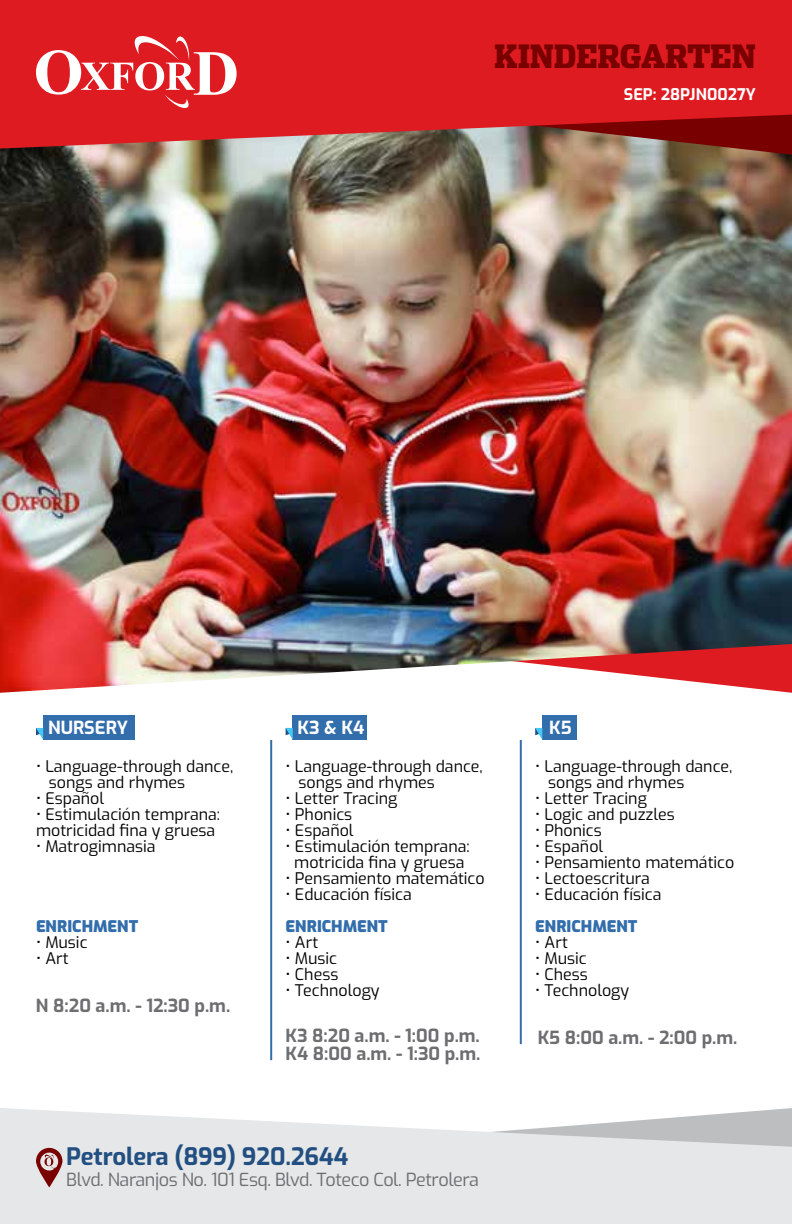
<style>
.page{position:relative;width:792px;height:1224px;background:#fff}
.page>*{position:absolute;margin:0;border:0;box-sizing:border-box;transform-origin:0 0}
.t1{font:900 32px "Dispatch Cond";letter-spacing:-.01em;color:#790000}
.t2{font:700 24px "Exo";letter-spacing:-.01em;color:#224f81}
.t3{font:700 18px/18px "Exo";color:#6d6e71}
.t4{font:18px "Exo";letter-spacing:-.025em;color:#6d6e71}
.t5{font:700 18px "Exo";color:#fff}
.t6{font:16px/16px "Exo";color:#000}
.t7{font:900 16px "Exo";color:#326dac}
.t8{font:700 16px "Exo";color:#fff}
</style>
<div class="page">
<img style="left:0;top:149px;width:792px;height:544px">
<svg style="left:429px;top:149px;width:363px;height:6px;background:#907965"></svg>
<svg style="left:0;top:0;width:792px;height:149px;background:#d32328"></svg>
<svg style="left:36px;top:32px;width:201px;height:79px"></svg>
<div style="left:43px;top:716px;width:92px;height:24px;background:#326dac"></div>
<svg style="left:36px;top:728px;width:7px;height:12px"></svg>
<div style="left:293px;top:716px;width:74px;height:24px;background:#326dac"></div>
<svg style="left:286px;top:728px;width:7px;height:12px"></svg>
<div style="left:542px;top:716px;width:35px;height:24px;background:#326dac"></div>
<svg style="left:535px;top:728px;width:7px;height:11px"></svg>
<hr style="left:270px;top:740px;width:2px;height:320px;background:#326dac">
<hr style="left:520px;top:740px;width:2px;height:304px;background:#326dac">
<svg style="left:0;top:1108px;width:792px;height:116px;background:#e6e7e8"></svg>
<svg style="left:36px;top:1148px;width:26px;height:39px"></svg>
<h1 class="t1" style="left:494px;top:36px;width:263px">KINDERGARTEN</h1>
<p class="t8" style="left:624px;top:82px;width:134px">SEP: 28PJN0027Y</p>
<p class="t5" style="left:48px;top:714px;width:82px">NURSERY</p>
<p class="t5" style="left:298px;top:714px;width:68px">K3 &amp; K4</p>
<p class="t5" style="left:549px;top:714px;width:24px">K5</p>
<p class="t6" style="left:49px;top:757px;width:186px;text-indent:-13px">• Language-through dance, songs and rhymes</p>
<p class="t6" style="left:36px;top:789px;width:70px">• Español</p>
<p class="t6" style="left:36px;top:805px;width:186px">• Estimulación temprana: motricidad fina y gruesa</p>
<p class="t6" style="left:36px;top:837px;width:121px">• Matrogimnasia</p>
<p class="t6" style="left:299px;top:757px;width:186px;text-indent:-13px">• Language-through dance, songs and rhymes</p>
<p class="t6" style="left:286px;top:789px;width:113px">• Letter Tracing</p>
<p class="t6" style="left:286px;top:805px;width:68px">• Phonics</p>
<p class="t6" style="left:286px;top:821px;width:70px">• Español</p>
<p class="t6" style="left:286px;top:837px;width:186px;text-align:center">• Estimulación temprana: motricida fina y gruesa</p>
<p class="t6" style="left:286px;top:869px;width:201px">• Pensamiento matemático</p>
<p class="t6" style="left:286px;top:885px;width:128px">• Educación física</p>
<p class="t6" style="left:548px;top:757px;width:186px;text-indent:-13px">• Language-through dance, songs and rhymes</p>
<p class="t6" style="left:535px;top:789px;width:113px">• Letter Tracing</p>
<p class="t6" style="left:535px;top:805px;width:141px">• Logic and puzzles</p>
<p class="t6" style="left:535px;top:821px;width:68px">• Phonics</p>
<p class="t6" style="left:535px;top:837px;width:70px">• Español</p>
<p class="t6" style="left:535px;top:853px;width:201px">• Pensamiento matemático</p>
<p class="t6" style="left:535px;top:869px;width:116px">• Lectoescritura</p>
<p class="t6" style="left:535px;top:885px;width:128px">• Educación física</p>
<p class="t7" style="left:36px;top:914px;width:104px">ENRICHMENT</p>
<p class="t7" style="left:286px;top:914px;width:104px">ENRICHMENT</p>
<p class="t7" style="left:535px;top:914px;width:104px">ENRICHMENT</p>
<p class="t6" style="left:36px;top:934px;width:53px">• Music</p>
<p class="t6" style="left:36px;top:950px;width:34px">• Art</p>
<p class="t3" style="left:36px;top:996px;width:196px">N 8:20 a.m. - 12:30 p.m.</p>
<p class="t6" style="left:286px;top:933px;width:34px">• Art</p>
<p class="t6" style="left:286px;top:949px;width:53px">• Music</p>
<p class="t6" style="left:286px;top:965px;width:54px">• Chess</p>
<p class="t6" style="left:286px;top:981px;width:95px">• Technology</p>
<p class="t6" style="left:535px;top:934px;width:34px">• Art</p>
<p class="t6" style="left:535px;top:950px;width:53px">• Music</p>
<p class="t6" style="left:535px;top:966px;width:54px">• Chess</p>
<p class="t6" style="left:535px;top:982px;width:95px">• Technology</p>
<p class="t3" style="left:286px;top:1026px;width:196px">K3 8:20 a.m. - 1:00 p.m.<br>K4 8:00 a.m. - 1:30 p.m.</p>
<p class="t3" style="left:538px;top:1028px;width:201px">K5 8:00 a.m. - 2:00 p.m.</p>
<h2 class="t2" style="left:66px;top:1138px;width:284px">Petrolera (899) 920.2644</h2>
<p class="t4" style="left:66px;top:1166px;width:414px">Blvd. Naranjos No. 101 Esq. Blvd. Toteco Col. Petrolera</p>
</div>
